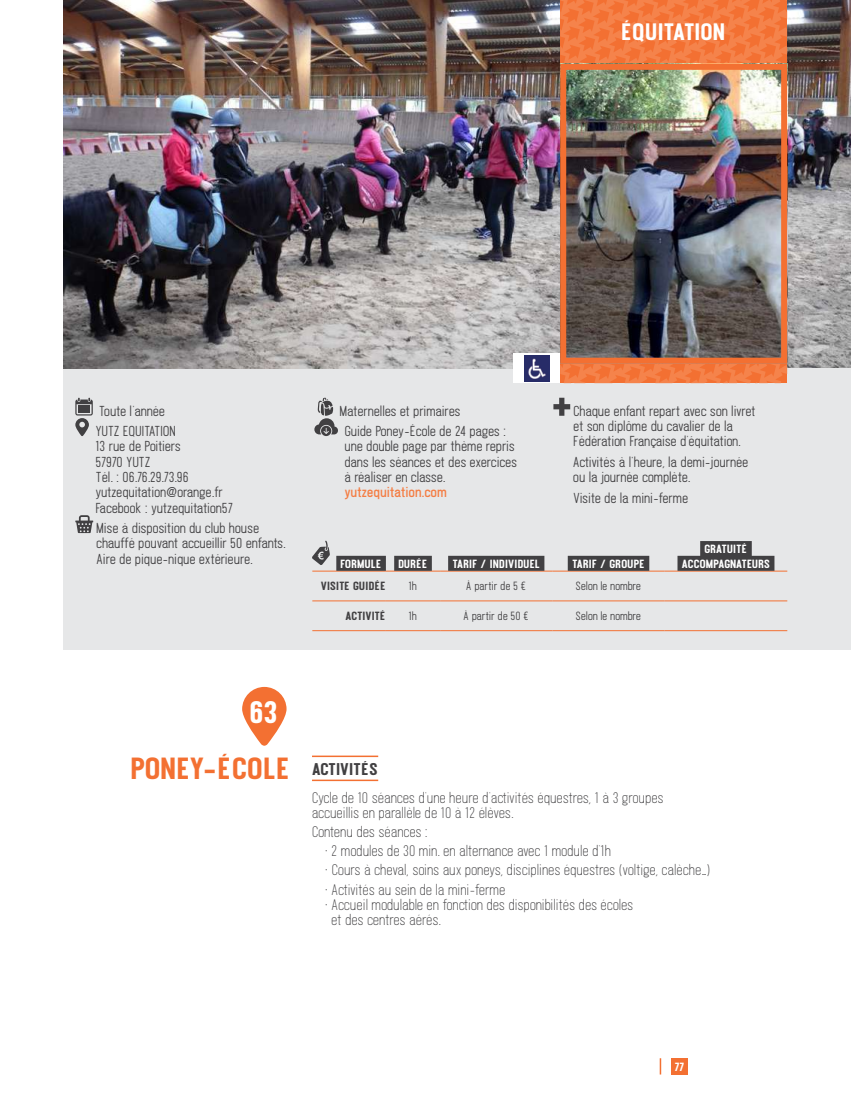
<style>
.page{position:relative;width:851px;height:1106px;background:#fff}
.page>*{position:absolute;margin:0;border:0;box-sizing:border-box;transform-origin:0 0}
.t1{font:800 27.45px "Ostrich Proper";color:#fff}
.t2{font:800 27px "Ostrich Proper";letter-spacing:-.015em;color:#f37032}
.t3{font:800 21px "Ostrich Proper";letter-spacing:-.02em;color:#fff}
.t4{font:800 15px "Ostrich Proper";letter-spacing:-.035em;color:#414042}
.t5{font:13.5px/15px "Ostrich Proper";color:#414042}
.t6{font:600 12.75px/15.3px "Ostrich Proper";letter-spacing:-.005em;color:#414042}
.t7{font:700 12.75px "Ostrich Proper";letter-spacing:-.015em;color:#f47d43}
.t8{font:800 10.5px/14.7px "Ostrich Proper";letter-spacing:-.01em;color:#fff;text-align:center}
.t9{font:600 10.5px "Ostrich Proper";color:#414042}
.t10{font:800 10.5px "Ostrich Proper";color:#414042}
.t11{font:800 10.5px "Ostrich Proper";letter-spacing:-.025em;color:#414042}
</style>
<div class="page">
<img style="left:787px;top:0;width:63px;height:368px">
<div style="left:64px;top:368px;width:786px;height:282px;background:#e6e7e8"></div>
<img style="left:64px;top:0;width:496px;height:368px">
<svg style="left:560px;top:0;width:227px;height:64px"></svg>
<svg style="left:560px;top:364px;width:227px;height:19px"></svg>
<svg style="left:242px;top:686px;width:45px;height:60px"></svg>
<svg style="left:75px;top:398px;width:18px;height:38px"></svg>
<svg style="left:75px;top:515px;width:18px;height:18px"></svg>
<svg style="left:314px;top:397px;width:24px;height:39px"></svg>
<svg style="left:553px;top:398px;width:17px;height:18px"></svg>
<hr style="left:312px;top:571px;width:74px;height:1px;background:#f37032">
<hr style="left:312px;top:600px;width:74px;height:1px;background:#f37032">
<hr style="left:312px;top:630px;width:74px;height:1px;background:#f37032">
<hr style="left:386px;top:571px;width:54px;height:1px;background:#f37032">
<hr style="left:440px;top:571px;width:112px;height:1px;background:#f37032">
<hr style="left:552px;top:571px;width:112px;height:1px;background:#f37032">
<hr style="left:664px;top:571px;width:123px;height:1px;background:#f37032">
<hr style="left:386px;top:600px;width:54px;height:1px;background:#f37032">
<hr style="left:440px;top:600px;width:112px;height:1px;background:#f37032">
<hr style="left:552px;top:600px;width:112px;height:1px;background:#f37032">
<hr style="left:664px;top:600px;width:123px;height:1px;background:#f37032">
<hr style="left:386px;top:630px;width:54px;height:1px;background:#f37032">
<hr style="left:440px;top:630px;width:112px;height:1px;background:#f37032">
<hr style="left:552px;top:630px;width:112px;height:1px;background:#f37032">
<hr style="left:664px;top:630px;width:123px;height:1px;background:#f37032">
<div style="left:336px;top:556px;width:50px;height:15px;background:#414042"></div>
<div style="left:394px;top:556px;width:38px;height:15px;background:#414042"></div>
<div style="left:448px;top:556px;width:96px;height:15px;background:#414042"></div>
<div style="left:567px;top:556px;width:82px;height:15px;background:#414042"></div>
<div style="left:700px;top:541px;width:51px;height:15px;background:#414042"></div>
<div style="left:677px;top:556px;width:97px;height:15px;background:#414042"></div>
<svg style="left:312px;top:540px;width:18px;height:25px"></svg>
<hr style="left:312px;top:779px;width:66px;height:2px;background:#f37032">
<hr style="left:312px;top:755px;width:66px;height:2px;background:#f37032">
<img style="left:567px;top:71px;width:213px;height:286px">
<div style="left:560px;top:64px;width:227px;height:300px;border:6px solid #f37032"></div>
<div style="left:513px;top:353px;width:47px;height:30px;background:#fff"></div>
<img style="left:524px;top:355px;width:25px;height:26px">
<svg style="left:659px;top:1058px;width:2px;height:16px"></svg>
<div style="left:671px;top:1058px;width:16px;height:16px;background:#f37032"></div>
<h3 class="t3" style="left:621px;top:18px;width:106px">ÉQUITATION</h3>
<p class="t6" style="left:96px;top:400px;width:82px;line-height:20.5px">Toute l’année<br>YUTZ EQUITATION</p>
<p class="t6" style="left:96px;top:438px;width:139px">13 rue de Poitiers<br>57970 YUTZ<br>Tél. : 06.76.29.73.96 yutzequitation@orange.fr<br>Facebook : yutzequitation57</p>
<p class="t6" style="left:97px;top:520px;width:191px">Mise à disposition du club house chauffé pouvant accueillir 50 enfants.<br>Aire de pique-nique extérieure.</p>
<p class="t6" style="left:344px;top:400px;width:163px;line-height:20.4px;text-indent:-5px">Maternelles et primaires<br>Guide Poney-École de 24 pages :</p>
<p class="t6" style="left:344px;top:438px;width:174px">une double page par thème repris dans les séances et des exercices à réaliser en classe.</p>
<p class="t7" style="left:344px;top:484px;width:104px">yutzequitation.com</p>
<p class="t6" style="left:573px;top:403px;width:184px">Chaque enfant repart avec son livret et son diplôme du cavalier de la<br>Fédération Française d’équitation.</p>
<p class="t6" style="left:573px;top:454px;width:177px">Activités à l'heure, la demi-journée ou la journée complète.</p>
<p class="t6" style="left:573px;top:490px;width:116px">Visite de la mini-ferme</p>
<p class="t8" style="left:340px;top:556px;width:43px">FORMULE</p>
<p class="t8" style="left:398px;top:556px;width:31px">DURÉE</p>
<p class="t8" style="left:452px;top:556px;width:89px">TARIF / INDIVIDUEL</p>
<p class="t8" style="left:572px;top:556px;width:74px">TARIF / GROUPE</p>
<p class="t10" style="left:321px;top:579px;width:67px">VISITE GUIDÉE</p>
<p class="t9" style="left:408px;top:579px;width:10px">1h</p>
<p class="t9" style="left:466px;top:579px;width:62px">À partir de 5 €</p>
<p class="t9" style="left:575px;top:579px;width:67px">Selon le nombre</p>
<p class="t11" style="left:345px;top:609px;width:42px">ACTIVITÉ</p>
<p class="t9" style="left:408px;top:609px;width:10px">1h</p>
<p class="t9" style="left:463px;top:609px;width:67px">À partir de 50 €</p>
<p class="t9" style="left:575px;top:609px;width:67px">Selon le nombre</p>
<p class="t8" style="left:681px;top:541px;width:90px">GRATUITÉ<br>ACCOMPAGNATEURS</p>
<h1 class="t1" style="left:250px;top:694px;width:31px">63</h1>
<h2 class="t2" style="left:131px;top:750px;width:161px">PONEY-ÉCOLE</h2>
<p class="t4" style="left:312px;top:759px;width:68px">ACTIVITÉS</p>
<p class="t5" style="left:312px;top:789px;width:353px">Cycle de 10 séances d’une heure d’activités équestres, 1 à 3 groupes accueillis en parallèle de 10 à 12 élèves.</p>
<p class="t5" style="left:312px;top:823px;width:118px">Contenu des séances :</p>
<p class="t5" style="left:325px;top:843px;width:288px">• 2 modules de 30 min. en alternance avec 1 module d’1h</p>
<p class="t5" style="left:325px;top:862px;width:387px">• Cours à cheval, soins aux poneys, disciplines équestres (voltige, calèche…)</p>
<p class="t5" style="left:325px;top:881px;width:182px">• Activités au sein de la mini-ferme</p>
<p class="t5" style="left:331px;top:896px;width:303px;text-indent:-7px">• Accueil modulable en fonction des disponibilités des écoles et des centres aérés.</p>
<p class="t8" style="left:674px;top:1058px;width:11px">77</p>
</div>
